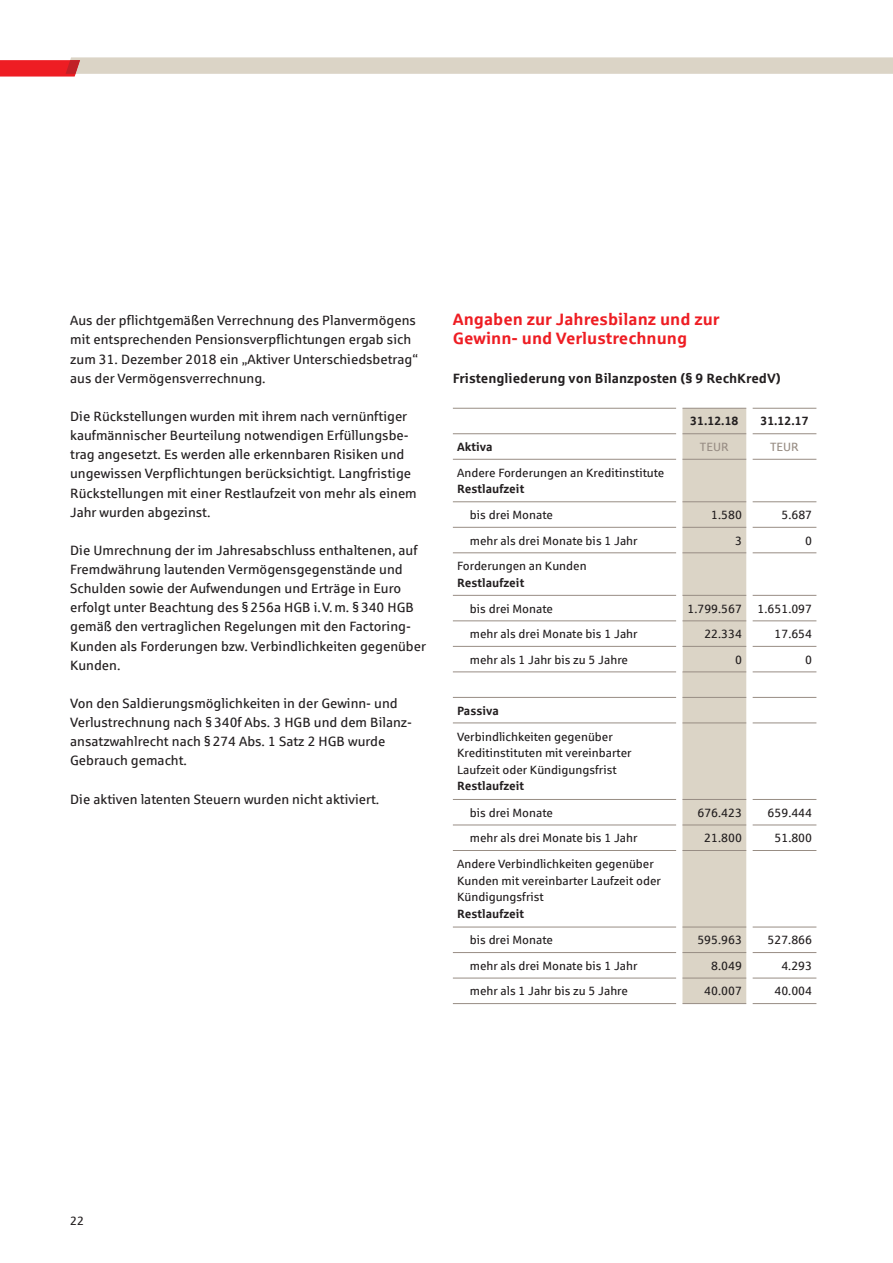
<style>
.page{position:relative;width:893px;height:1263px;background:#fff}
.page>*{position:absolute;margin:0;border:0;box-sizing:border-box;transform-origin:0 0}
.t1{font:700 16.5px/19.2px "Sparkasse Rg";color:#ee1d23}
.t2{font:13.5px/19.2px "Sparkasse Rg";color:#231f20}
.t3{font:700 13.5px "Sparkasse Rg";color:#231f20}
.t4{font:12px/16.5px "Sparkasse Rg";color:#231f20}
.t5{font:700 12px "Sparkasse Rg";color:#231f20}
.t6{font:12px "Sparkasse Rg";color:#988d84}
</style>
<div class="page">
<svg style="left:0;top:57px;width:893px;height:20px;background:#e2cec4"></svg>
<svg style="left:676px;top:408px;width:70px;height:595px;background:#ded7cb"></svg>
<hr style="left:453px;top:408px;width:223px;height:1px;background:#988d84">
<hr style="left:453px;top:433px;width:223px;height:1px;background:#988d84">
<hr style="left:453px;top:459px;width:223px;height:1px;background:#988d84">
<hr style="left:453px;top:501px;width:223px;height:1px;background:#988d84">
<hr style="left:453px;top:527px;width:223px;height:1px;background:#988d84">
<hr style="left:453px;top:552px;width:223px;height:1px;background:#988d84">
<hr style="left:453px;top:595px;width:223px;height:1px;background:#988d84">
<hr style="left:453px;top:620px;width:223px;height:1px;background:#988d84">
<hr style="left:453px;top:646px;width:223px;height:1px;background:#988d84">
<hr style="left:453px;top:671px;width:223px;height:1px;background:#988d84">
<hr style="left:453px;top:697px;width:223px;height:1px;background:#988d84">
<hr style="left:453px;top:722px;width:223px;height:1px;background:#988d84">
<hr style="left:453px;top:799px;width:223px;height:1px;background:#988d84">
<hr style="left:453px;top:825px;width:223px;height:1px;background:#988d84">
<hr style="left:453px;top:850px;width:223px;height:1px;background:#988d84">
<hr style="left:453px;top:927px;width:223px;height:1px;background:#988d84">
<hr style="left:453px;top:952px;width:223px;height:1px;background:#988d84">
<hr style="left:453px;top:978px;width:223px;height:1px;background:#988d84">
<hr style="left:453px;top:1003px;width:223px;height:1px;background:#988d84">
<hr style="left:682px;top:408px;width:64px;height:1px;background:#988d84">
<hr style="left:682px;top:433px;width:64px;height:1px;background:#988d84">
<hr style="left:682px;top:459px;width:64px;height:1px;background:#988d84">
<hr style="left:682px;top:501px;width:64px;height:1px;background:#988d84">
<hr style="left:753px;top:501px;width:63px;height:1px;background:#988d84">
<hr style="left:682px;top:527px;width:64px;height:1px;background:#988d84">
<hr style="left:753px;top:527px;width:63px;height:1px;background:#988d84">
<hr style="left:682px;top:552px;width:64px;height:1px;background:#988d84">
<hr style="left:753px;top:552px;width:63px;height:1px;background:#988d84">
<hr style="left:682px;top:595px;width:64px;height:1px;background:#988d84">
<hr style="left:753px;top:595px;width:63px;height:1px;background:#988d84">
<hr style="left:682px;top:620px;width:64px;height:1px;background:#988d84">
<hr style="left:753px;top:620px;width:63px;height:1px;background:#988d84">
<hr style="left:682px;top:646px;width:64px;height:1px;background:#988d84">
<hr style="left:753px;top:646px;width:63px;height:1px;background:#988d84">
<hr style="left:682px;top:671px;width:64px;height:1px;background:#988d84">
<hr style="left:753px;top:671px;width:63px;height:1px;background:#988d84">
<hr style="left:682px;top:697px;width:64px;height:1px;background:#988d84">
<hr style="left:682px;top:722px;width:64px;height:1px;background:#988d84">
<hr style="left:682px;top:799px;width:64px;height:1px;background:#988d84">
<hr style="left:753px;top:799px;width:63px;height:1px;background:#988d84">
<hr style="left:682px;top:825px;width:64px;height:1px;background:#988d84">
<hr style="left:753px;top:825px;width:63px;height:1px;background:#988d84">
<hr style="left:682px;top:850px;width:64px;height:1px;background:#988d84">
<hr style="left:753px;top:850px;width:63px;height:1px;background:#988d84">
<hr style="left:682px;top:927px;width:64px;height:1px;background:#988d84">
<hr style="left:753px;top:927px;width:63px;height:1px;background:#988d84">
<hr style="left:682px;top:952px;width:64px;height:1px;background:#988d84">
<hr style="left:753px;top:952px;width:63px;height:1px;background:#988d84">
<hr style="left:682px;top:978px;width:64px;height:1px;background:#988d84">
<hr style="left:753px;top:978px;width:63px;height:1px;background:#988d84">
<hr style="left:682px;top:1003px;width:64px;height:1px;background:#988d84">
<hr style="left:753px;top:1003px;width:63px;height:1px;background:#988d84">
<hr style="left:753px;top:408px;width:63px;height:1px;background:#988d84">
<hr style="left:753px;top:433px;width:63px;height:1px;background:#988d84">
<hr style="left:753px;top:459px;width:63px;height:1px;background:#988d84">
<hr style="left:753px;top:697px;width:63px;height:1px;background:#988d84">
<hr style="left:753px;top:722px;width:63px;height:1px;background:#988d84">
<p class="t2" style="left:70px;top:311px;width:349px">Aus der pflichtgemäßen Verrechnung des Planvermögens mit entsprechenden Pensionsverpflichtungen ergab sich zum 31. Dezember 2018 ein „Aktiver Unterschiedsbetrag“ aus der Vermögensverrechnung.</p>
<p class="t2" style="left:70px;top:406px;width:348px">Die Rückstellungen wurden mit ihrem nach vernünftiger kaufmännischer Beurteilung notwendigen Erfüllungsbe&shy;trag angesetzt. Es werden alle erkennbaren Risiken und ungewissen Verpflichtungen berücksichtigt. Langfristige Rückstellungen mit einer Restlaufzeit von mehr als einem Jahr wurden abgezinst.</p>
<p class="t2" style="left:70px;top:540px;width:357px">Die Umrechnung der im Jahresabschluss enthaltenen, auf Fremdwährung lautenden Vermögensgegenstände und Schulden sowie der Aufwendungen und Erträge in Euro erfolgt unter Beachtung des § 256a HGB i. V. m. § 340 HGB gemäß den vertraglichen Regelungen mit den Factoring-Kunden als Forderungen bzw. Verbindlichkeiten gegenüber Kunden.</p>
<p class="t2" style="left:70px;top:693px;width:343px">Von den Saldierungsmöglichkeiten in der Gewinn- und Verlustrechnung nach § 340f Abs. 3 HGB und dem Bilanz&shy;ansatzwahlrecht nach § 274 Abs. 1 Satz 2 HGB wurde Gebrauch gemacht.</p>
<p class="t2" style="left:70px;top:789px;width:311px">Die aktiven latenten Steuern wurden nicht aktiviert.</p>
<p class="t1" style="left:453px;top:309px;width:268px">Angaben zur Jahresbilanz und zur<br>Gewinn- und Verlustrechnung</p>
<p class="t3" style="left:453px;top:369px;width:329px">Fristengliederung von Bilanzposten (§ 9 RechKredV)</p>
<p class="t5" style="left:690px;top:414px;width:50px">31.12.18</p>
<p class="t5" style="left:760px;top:414px;width:50px">31.12.17</p>
<p class="t5" style="left:457px;top:439px;width:37px">Aktiva</p>
<p class="t6" style="left:700px;top:439px;width:30px">TEUR</p>
<p class="t6" style="left:770px;top:439px;width:30px">TEUR</p>
<p class="t4" style="left:457px;top:464px;width:209px">Andere Forderungen an Kreditinstitute</p>
<p class="t5" style="left:457px;top:481px;width:69px">Restlaufzeit</p>
<p class="t4" style="left:470px;top:506px;width:85px">bis drei Monate</p>
<p class="t4" style="left:711px;top:506px;width:32px">1.580</p>
<p class="t4" style="left:781px;top:506px;width:32px">5.687</p>
<p class="t4" style="left:470px;top:532px;width:169px">mehr als drei Monate bis 1 Jahr</p>
<p class="t4" style="left:735px;top:532px;width:8px">3</p>
<p class="t4" style="left:805px;top:532px;width:8px">0</p>
<p class="t4" style="left:457px;top:557px;width:131px">Forderungen an Kunden</p>
<p class="t5" style="left:457px;top:575px;width:69px">Restlaufzeit</p>
<p class="t4" style="left:470px;top:600px;width:85px">bis drei Monate</p>
<p class="t4" style="left:687px;top:600px;width:56px">1.799.567</p>
<p class="t4" style="left:758px;top:600px;width:56px">1.651.097</p>
<p class="t4" style="left:470px;top:625px;width:169px">mehr als drei Monate bis 1 Jahr</p>
<p class="t4" style="left:704px;top:625px;width:39px">22.334</p>
<p class="t4" style="left:774px;top:625px;width:39px">17.654</p>
<p class="t4" style="left:470px;top:651px;width:160px">mehr als 1 Jahr bis zu 5 Jahre</p>
<p class="t4" style="left:735px;top:651px;width:8px">0</p>
<p class="t4" style="left:805px;top:651px;width:8px">0</p>
<p class="t5" style="left:457px;top:703px;width:43px">Passiva</p>
<p class="t4" style="left:457px;top:728px;width:176px">Verbindlichkeiten gegenüber<br>Kredit instituten mit vereinbarter<br>Laufzeit oder Kündigungsfrist</p>
<p class="t5" style="left:457px;top:778px;width:69px">Restlaufzeit</p>
<p class="t4" style="left:470px;top:804px;width:85px">bis drei Monate</p>
<p class="t4" style="left:697px;top:804px;width:46px">676.423</p>
<p class="t4" style="left:767px;top:804px;width:46px">659.444</p>
<p class="t4" style="left:470px;top:829px;width:169px">mehr als drei Monate bis 1 Jahr</p>
<p class="t4" style="left:704px;top:829px;width:39px">21.800</p>
<p class="t4" style="left:774px;top:829px;width:39px">51.800</p>
<p class="t4" style="left:457px;top:856px;width:205px">Andere Verbindlichkeiten gegenüber<br>Kunden mit vereinbarter Laufzeit oder<br>Kündigungsfrist</p>
<p class="t5" style="left:457px;top:906px;width:69px">Restlaufzeit</p>
<p class="t4" style="left:470px;top:931px;width:85px">bis drei Monate</p>
<p class="t4" style="left:697px;top:931px;width:46px">595.963</p>
<p class="t4" style="left:767px;top:931px;width:46px">527.866</p>
<p class="t4" style="left:470px;top:957px;width:169px">mehr als drei Monate bis 1 Jahr</p>
<p class="t4" style="left:711px;top:957px;width:32px">8.049</p>
<p class="t4" style="left:781px;top:957px;width:32px">4.293</p>
<p class="t4" style="left:470px;top:982px;width:160px">mehr als 1 Jahr bis zu 5 Jahre</p>
<p class="t4" style="left:704px;top:982px;width:39px">40.007</p>
<p class="t4" style="left:774px;top:982px;width:39px">40.004</p>
<p class="t4" style="left:70px;top:1212px;width:15px">22</p>
</div>
